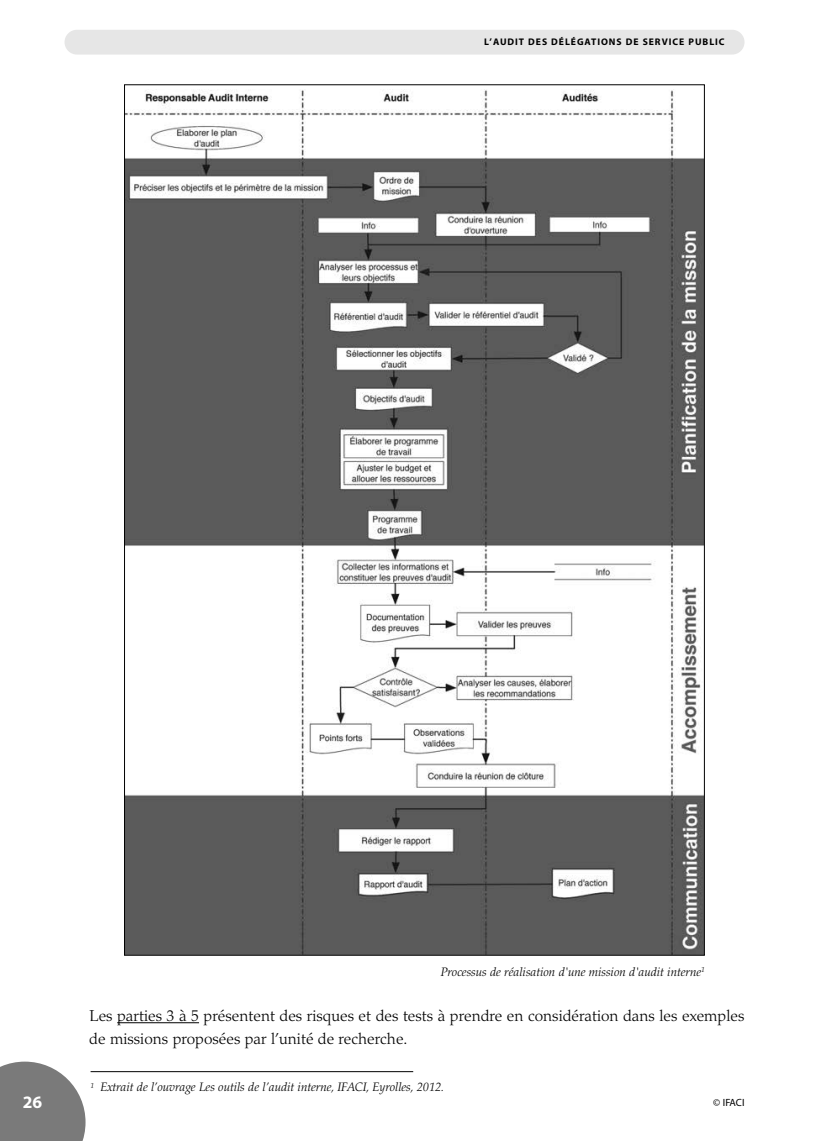
<style>
.page{position:relative;width:819px;height:1141px;background:#fff}
.page>*{position:absolute;margin:0;border:0;box-sizing:border-box;transform-origin:0 0}
.t1{font:700 17.5px "Myriad";color:#fff}
.t2{font:300 15.75px/22.8px "Palatino";color:#000}
.t3{font:italic 300 12.25px "Palatino";color:#000}
.t4{font:10.5px "Myriad";letter-spacing:-.005em;color:#000}
.t5{font:700 9.62px "Myriad";letter-spacing:.1em;color:#000}
</style>
<div class="page">
<svg style="left:0;top:1062px;width:85px;height:79px;background:#898989"></svg>
<div style="left:64px;top:30px;width:680px;height:25px;background:#e6e6e6;border-radius:12px"></div>
<hr style="left:117px;top:1022px;width:82px;height:1px;background:#000">
<hr style="left:91px;top:1071px;width:322px;height:1px;background:#000">
<img style="left:126px;top:89px;width:576px;height:865px">
<p class="t5" style="left:484px;top:38px;width:242px">L’AUDIT DES DÉLÉGATIONS DE SERVICE PUBLIC</p>
<p class="t3" style="left:440px;top:967px;width:265px">Processus de réalisation d'une mission d'audit interne<sup>1</sup></p>
<p class="t2" style="left:89px;top:1006px;width:656px">Les parties 3 à 5 présentent des risques et des tests à prendre en considération dans les exemples de missions proposées par l’unité de recherche.</p>
<p class="t3" style="left:91px;top:1082px;width:355px"><sup>1</sup> Extrait de l’ouvrage Les outils de l’audit interne, IFACI, Eyrolles, 2012.</p>
<p class="t1" style="left:23px;top:1095px;width:21px">26</p>
<p class="t4" style="left:713px;top:1099px;width:33px">© IFACI</p>
</div>
